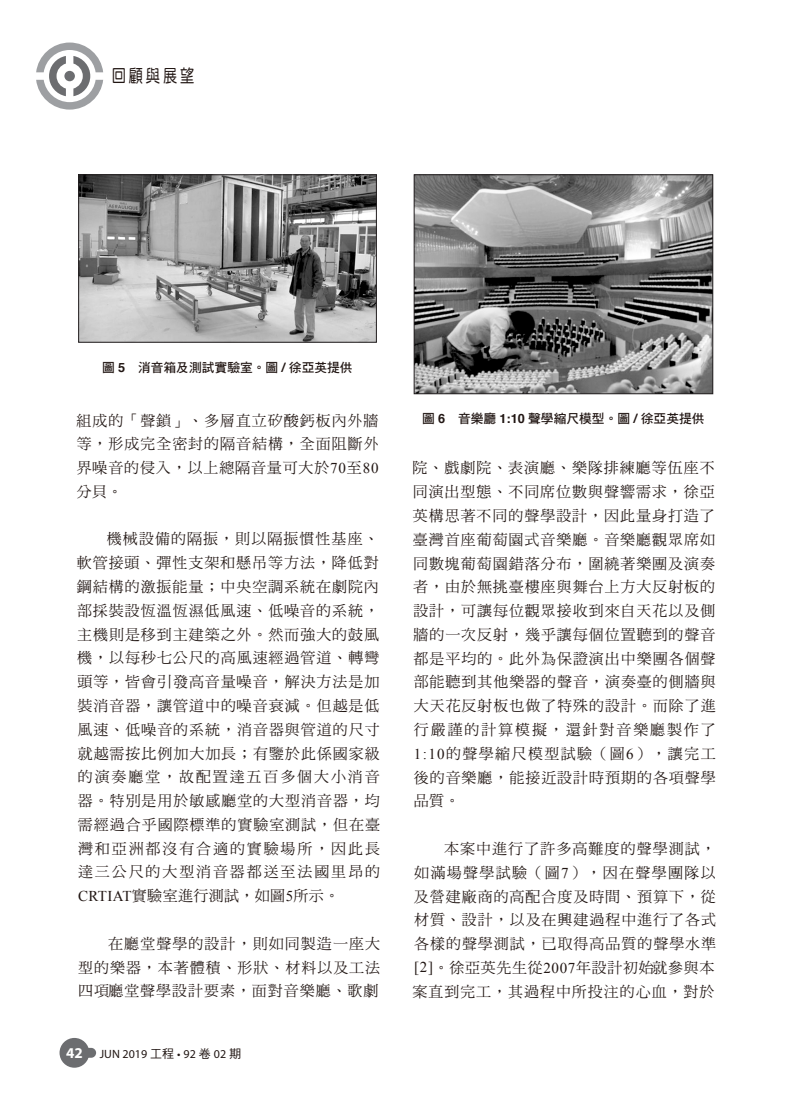
<style>
.page{position:relative;width:808px;height:1106px;background:#fff}
.page>*{position:absolute;margin:0;border:0;box-sizing:border-box;transform-origin:0 0}
.t1{font:17.85px "DF Yuan Std W5";letter-spacing:.2em;color:#211613;scale:.8 1}
.t2{font:15px/23.7px "DF Ming Std W5";letter-spacing:.065em;color:#211613;text-align:justify}
.t3{font:700 15px "Myriad Pro";color:#fff}
.t4{font:12.75px "DF Hei Std W7";color:#211613}
.t5{font:12px "Myriad Pro";color:#211613}
.s1{font-family:"Helvetica";font-weight:700}
.s2{font-family:"Times New Roman"}
.s3{font-family:"DF Hei Std W5"}
</style>
<div class="page">
<div style="left:60px;top:1037px;width:29px;height:30px;background:#6c6d70;border-radius:50%"></div>
<div style="left:70px;top:1047px;width:26px;height:10px;background:#6c6d70;border-radius:5px"></div>
<svg style="left:36px;top:43px;width:67px;height:67px"></svg>
<img style="left:80px;top:176px;width:295px;height:164px">
<div style="left:78px;top:174px;width:299px;height:168px;border:1px solid #231f20"></div>
<img style="left:416px;top:176px;width:295px;height:216px">
<div style="left:414px;top:174px;width:299px;height:220px;border:1px solid #231f20"></div>
<p class="t1" style="left:112px;top:66px;width:105px">回顧與展望</p>
<p class="t4" style="left:102px;top:360px;width:252px">圖 <span class="s1">5</span> 消音箱及測試實驗室。圖 <span class="s1">/</span> 徐亞英提供</p>
<p class="t2" style="left:77px;top:408px;width:304px">組成的「聲鎖」、多層直立矽酸鈣板內外牆等，形成完全密封的隔音結構，全面阻斷外界噪音的侵入，以上總隔音量可大於<span class="s2">70</span>至<span class="s2">80</span>分貝。</p>
<p class="t2" style="left:77px;top:527px;width:305px;text-indent:30px">機械設備的隔振，則以隔振慣性基座、軟管接頭、彈性支架和懸吊等方法，降低對鋼結構的激振能量；中央空調系統在劇院內部採裝設恆溫恆濕低風速、低噪音的系統，主機則是移到主建築之外。然而強大的鼓風機，以每秒七公尺的高風速經過管道、轉彎頭等，皆會引發高音量噪音，解決方法是加裝消音器，讓管道中的噪音衰減。但越是低風速、低噪音的系統，消音器與管道的尺寸就越需按比例加大加長；有鑒於此係國家級的演奏廳堂，故配置達五百多個大小消音器。特別是用於敏感廳堂的大型消音器，均需經過合乎國際標準的實驗室測試，但在臺灣和亞洲都沒有合適的實驗場所，因此長達三公尺的大型消音器都送至法國里昂的<span class="s2">CRTIAT</span>實驗室進行測試，如圖<span class="s2">5</span>所示。</p>
<p class="t2" style="left:78px;top:931px;width:304px;text-indent:30px">在廳堂聲學的設計，則如同製造一座大型的樂器，本著體積、形狀、材料以及工法四項廳堂聲學設計要素，面對音樂廳、歌劇</p>
<p class="t3" style="left:66px;top:1043px;width:18px">42</p>
<p class="t5" style="left:100px;top:1046px;width:143px">JUN 2019 <span class="s3">工程</span> • 92 <span class="s3">卷</span> 02 <span class="s3">期</span></p>
<p class="t4" style="left:422px;top:411px;width:284px">圖 <span class="s1">6</span> 音樂廳 <span class="s1">1:10</span> 聲學縮尺模型。圖 <span class="s1">/</span> 徐亞英提供</p>
<p class="t2" style="left:413px;top:456px;width:305px">院、戲劇院、表演廳、樂隊排練廳等伍座不同演出型態、不同席位數與聲響需求，徐亞英構思著不同的聲學設計，因此量身打造了臺灣首座葡萄園式音樂廳。音樂廳觀眾席如同數塊葡萄園錯落分布，圍繞著樂團及演奏者，由於無挑臺樓座與舞台上方大反射板的設計，可讓每位觀眾接收到來自天花以及側牆的一次反射，幾乎讓每個位置聽到的聲音都是平均的。此外為保證演出中樂團各個聲部能聽到其他樂器的聲音，演奏臺的側牆與大天花反射板也做了特殊的設計。而除了進行嚴謹的計算模擬，還針對音樂廳製作了<span class="s2">1:10</span>的聲學縮尺模型試驗（圖<span class="s2">6</span>），讓完工後的音樂廳，能接近設計時預期的各項聲學品質。</p>
<p class="t2" style="left:412px;top:836px;width:305px;text-indent:32px">本案中進行了許多高難度的聲學測試，如滿場聲學試驗（圖<span class="s2">7</span>），因在聲學團隊以及營建廠商的高配合度及時間、預算下，從材質、設計，以及在興建過程中進行了各式各樣的聲學測試，已取得高品質的聲學水準<span class="s2">[2]</span>。徐亞英先生從<span class="s2">2007</span>年設計初始就參與本案直到完工，其過程中所投注的心血，對於</p>
</div>
